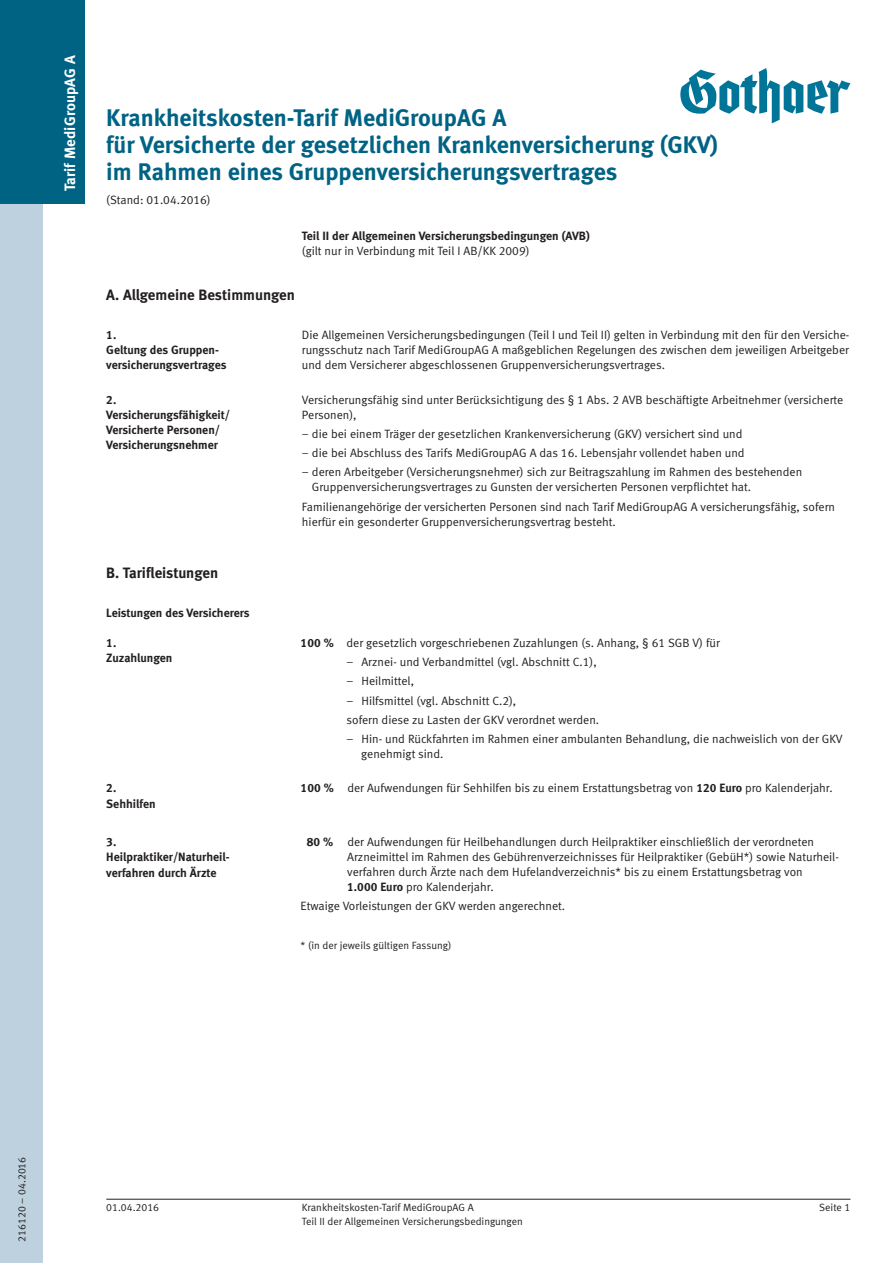
<style>
.page{position:relative;width:893px;height:1263px;background:#fff}
.page>*{position:absolute;margin:0;border:0;box-sizing:border-box;transform-origin:0 0}
.t1{font:24px/27px "Meta Bold LF";color:#006384}
.t2{font:15px "Meta Bold LF";letter-spacing:-.005em;color:#231f20}
.t3{font:15px "Meta Bold LF";letter-spacing:.01em;color:#fff}
.t4{font:12px/15px "Meta Normal LF";color:#231f20}
.t5{font:12px/15px "Meta Bold LF";color:#231f20}
.t6{font:10.5px "Meta Normal LF";color:#231f20}
.s1{font-family:"Meta Bold LF"}
</style>
<div class="page">
<div style="left:0;top:0;width:85px;height:204px;background:#006384"></div>
<div style="left:0;top:204px;width:43px;height:1059px;background:#bdd1df"></div>
<hr style="left:106px;top:1199px;width:744px;height:1px;background:#231f20">
<svg style="left:680px;top:68px;width:170px;height:55px"></svg>
<p class="t3" style="left:65px;top:191px;width:138px;rotate:-90deg">Tarif MediGroupAG A</p>
<h1 class="t1" style="left:106px;top:107px;width:613px">Krankheitskosten-Tarif MediGroupAG A<br>für Versicherte der gesetzlichen Krankenversicherung (GKV) im Rahmen eines Gruppenversicherungsvertrages</h1>
<p class="t4" style="left:106px;top:193px;width:106px">(Stand: 01.04.2016)</p>
<p class="t5" style="left:302px;top:230px;width:289px">Teil II der Allgemeinen Versicherungsbedingungen (AVB)</p>
<p class="t4" style="left:302px;top:245px;width:229px">(gilt nur in Verbindung mit Teil I AB/KK 2009)</p>
<p class="t2" style="left:106px;top:290px;width:190px">A. Allgemeine Bestimmungen</p>
<p class="t4" style="left:302px;top:329px;width:549px;text-align:justify">Die Allgemeinen Versicherungsbedingungen (Teil I und Teil II) gelten in Verbindung mit den für den Versiche&shy;rungsschutz nach Tarif MediGroupAG A maßgeblichen Regelungen des zwischen dem jeweiligen Arbeitgeber und dem Versicherer abgeschlossenen Gruppenversicherungsvertrages.</p>
<p class="t4" style="left:302px;top:393px;width:543px">Versicherungsfähig sind unter Berücksichtigung des § 1 Abs. 2 AVB beschäftigte Arbeitnehmer (versicherte<br>Personen),</p>
<p class="t4" style="left:302px;top:427px;width:442px">– die bei einem Träger der gesetzlichen Krankenversicherung (GKV) versichert sind und</p>
<p class="t4" style="left:302px;top:447px;width:444px">– die bei Abschluss des Tarifs MediGroupAG A das 16. Lebensjahr vollendet haben und</p>
<p class="t4" style="left:312px;top:466px;width:492px;text-indent:-10px">– deren Arbeitgeber (Versicherungsnehmer) sich zur Beitragszahlung im Rahmen des bestehenden<br>Gruppenversicherungsvertrages zu Gunsten der versicherten Personen verpflichtet hat.</p>
<p class="t4" style="left:302px;top:500px;width:535px">Familienangehörige der versicherten Personen sind nach Tarif MediGroupAG A versicherungsfähig, sofern hierfür ein gesonderter Gruppenversicherungsvertrag besteht.</p>
<p class="t2" style="left:106px;top:567px;width:113px">B. Tarifleistungen</p>
<p class="t5" style="left:106px;top:606px;width:145px">Leistungen des Versicherers</p>
<p class="t4" style="left:301px;top:636px;width:421px"><span class="s1">100 %</span> der gesetzlich vorgeschriebenen Zuzahlungen (s. Anhang, § 61 SGB V) für</p>
<p class="t4" style="left:347px;top:656px;width:252px">– Arznei- und Verbandmittel (vgl. Abschnitt C.1),</p>
<p class="t4" style="left:347px;top:675px;width:69px">– Heilmittel,</p>
<p class="t4" style="left:347px;top:692px;width:254px;line-height:19.2px">– Hilfsmittel (vgl. Abschnitt C.2),<br>sofern diese zu Lasten der GKV verordnet werden.</p>
<p class="t4" style="left:361px;top:733px;width:483px;text-indent:-15px">– Hin- und Rückfahrten im Rahmen einer ambulanten Behandlung, die nachweislich von der GKV genehmigt sind.</p>
<p class="t4" style="left:301px;top:782px;width:534px"><span class="s1">100 %</span> der Aufwendungen für Sehhilfen bis zu einem Erstattungsbetrag von <span class="s1">120 Euro</span> pro Kalenderjahr.</p>
<p class="t5" style="left:106px;top:329px;width:122px">1.<br>Geltung des Gruppen&shy;versicherungsvertrages</p>
<p class="t5" style="left:106px;top:393px;width:125px">2.<br>Versicherungsfähigkeit/<br>Versicherte Personen/<br>Versicherungsnehmer</p>
<p class="t5" style="left:106px;top:636px;width:68px">1.<br>Zuzahlungen</p>
<p class="t5" style="left:106px;top:782px;width:51px">2.<br>Sehhilfen</p>
<p class="t5" style="left:106px;top:835px;width:125px">3.<br>Heilpraktiker/Naturheil&shy;verfahren durch Ärzte</p>
<p class="t4" style="left:347px;top:835px;width:493px;text-indent:-41px"><span class="s1">80 %</span> der Aufwendungen für Heilbehandlungen durch Heilpraktiker einschließlich der verordneten Arzneimittel im Rahmen des Gebührenverzeichnisses für Heilpraktiker (GebüH*) sowie Naturheil&shy;verfahren durch Ärzte nach dem Hufelandverzeichnis* bis zu einem Erstattungsbetrag von<br><span class="s1">1.000 Euro</span> pro Kalenderjahr.</p>
<p class="t4" style="left:301px;top:900px;width:266px">Etwaige Vorleistungen der GKV werden angerechnet.</p>
<p class="t6" style="left:301px;top:941px;width:152px">* (in der jeweils gültigen Fassung)</p>
<p class="t6" style="left:18px;top:1242px;width:86px;rotate:-90deg">216120 – 04.2016</p>
<p class="t6" style="left:106px;top:1204px;width:54px">01.04.2016</p>
<p class="t6" style="left:302px;top:1204px;width:173px">Krankheitskosten-Tarif MediGroupAG A</p>
<p class="t6" style="left:819px;top:1204px;width:33px">Seite 1</p>
<p class="t6" style="left:302px;top:1217px;width:222px">Teil II der Allgemeinen Versicherungsbedingungen</p>
</div>
